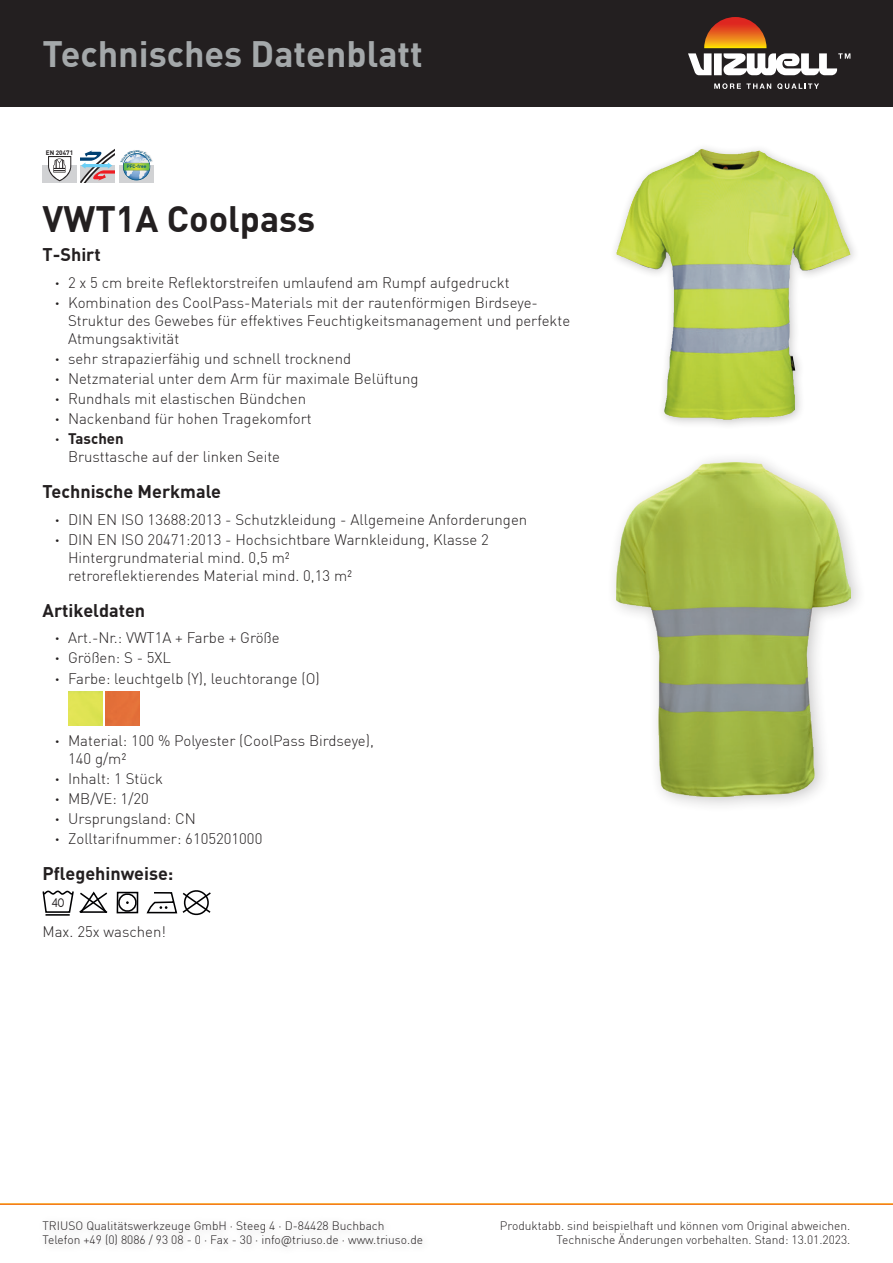
<style>
.page{position:relative;width:893px;height:1263px;background:#fff}
.page>*{position:absolute;margin:0;border:0;box-sizing:border-box;transform-origin:0 0}
.t1{font:700 36px "DIN Pro";color:#a4a8aa}
.t2{font:700 36px "DIN Pro";color:#231f20}
.t3{font:700 18px "DIN Pro";color:#231f20}
.t4{font:300 15px/20.1px "DIN Pro";color:#231f20}
.t5{font:12.45px "Big Smalls";color:#231f20;scale:.83 1}
.t6{font:300 12px/14.4px "DIN Pro";color:#231f20}
.t7{font:700 6.45px "DIN Pro";color:#231f20}
.t8{font:700 4.8px "DIN Pro";letter-spacing:-.005em;color:#005482}
.t9{font:700 3.3px "DIN Pro";color:#005482}
.s1{font-weight:700}
</style>
<div class="page">
<div style="left:37px;top:1213px;width:395px;height:43px;background:#fbfbfb"></div>
<div style="left:0;top:0;width:893px;height:106px;background:#231f20"></div>
<svg style="left:714px;top:83px;width:57px;height:6px"></svg>
<svg style="left:777px;top:83px;width:42px;height:6px"></svg>
<svg style="left:688px;top:17px;width:162px;height:58px"></svg>
<hr style="left:0;top:1203px;width:893px;height:2px;background:#f47921">
<div style="left:43px;top:166px;width:34px;height:17px;background:#d1d2d4"></div>
<svg style="left:48px;top:156px;width:23px;height:25px"></svg>
<svg style="left:81px;top:149px;width:34px;height:34px"></svg>
<div style="left:119px;top:166px;width:34px;height:17px;background:#d1d2d4"></div>
<img style="left:119px;top:160px;width:34px;height:21px">
<div style="left:605px;top:451px;width:262px;height:362px;background:#231f20;opacity:.25"></div>
<img style="left:617px;top:462px;width:233px;height:334px">
<img style="left:68px;top:691px;width:34px;height:34px">
<img style="left:106px;top:691px;width:34px;height:34px">
<div style="left:117px;top:892px;width:21px;height:21px;border:2px solid #000002"></div>
<svg style="left:146px;top:890px;width:65px;height:26px"></svg>
<svg style="left:43px;top:890px;width:65px;height:25px"></svg>
<hr style="left:46px;top:914px;width:24px;height:2px;background:#000002">
<svg style="left:116px;top:891px;width:23px;height:21px"></svg>
<div style="left:610px;top:142px;width:250px;height:288px;background:#231f20;opacity:.25"></div>
<img style="left:617px;top:149px;width:84px;height:224px">
<svg style="left:121px;top:150px;width:31px;height:30px"></svg>
<h1 class="t1" style="left:43px;top:30px;width:382px">Technisches Datenblatt</h1>
<p class="t7" style="left:46px;top:148px;width:29px">EN 20471</p>
<p class="t9" style="left:135px;top:149px;width:4px">w</p>
<p class="t8" style="left:127px;top:164px;width:21px">PFC-free</p>
<h1 class="t2" style="left:43px;top:195px;width:274px">VWT1A Coolpass</h1>
<p class="t3" style="left:43px;top:243px;width:60px">T-Shirt</p>
<p class="t4" style="left:55px;top:272px;width:484px"><span class="s1">ˁ</span> 2 x 5 cm breite Reflektorstreifen umlaufend am Rumpf aufgedruckt<br><span class="s1">ˁ</span> Kombination des CoolPass-Materials mit der rautenförmigen Birdseye-</p>
<p class="t4" style="left:68px;top:311px;width:504px;line-height:18px">Struktur des Gewebes für effektives Feuchtigkeitsmanagement und perfekte<br>Atmungsaktivität</p>
<p class="t4" style="left:55px;top:348px;width:365px"><span class="s1">ˁ</span> sehr strapazierfähig und schnell trocknend<br><span class="s1">ˁ</span> Netzmaterial unter dem Arm für maximale Belüftung <span class="s1">ˁ</span> Rundhals mit elastischen Bündchen<br><span class="s1">ˁ</span> Nackenband für hohen Tragekomfort<br><span class="s1">ˁ Taschen</span></p>
<p class="t4" style="left:68px;top:447px;width:214px">Brusttasche auf der linken Seite</p>
<p class="t3" style="left:43px;top:480px;width:180px">Technische Merkmale</p>
<p class="t4" style="left:55px;top:509px;width:473px"><span class="s1">ˁ</span> DIN EN ISO 13688:2013 - Schutzkleidung - Allgemeine Anforderungen <span class="s1">ˁ</span> DIN EN ISO 20471:2013 - Hochsichtbare Warnkleidung, Klasse 2</p>
<p class="t4" style="left:68px;top:548px;width:286px;line-height:18px">Hintergrundmaterial mind. 0,5 m² retroreflektierendes Material mind. 0,13 m²</p>
<p class="t3" style="left:43px;top:598px;width:104px">Artikeldaten</p>
<p class="t4" style="left:55px;top:628px;width:266px"><span class="s1">ˁ</span> Art.-Nr.: VWT1A + Farbe + Größe<br><span class="s1">ˁ</span> Größen: S - 5XL<br><span class="s1">ˁ</span> Farbe: leuchtgelb (Y), leuchtorange (O)</p>
<p class="t4" style="left:68px;top:731px;width:307px;line-height:18px;text-indent:-13px"><span class="s1">ˁ</span> Material: 100 % Polyester (CoolPass Birdseye),<br>140 g/m²</p>
<p class="t4" style="left:55px;top:768px;width:209px"><span class="s1">ˁ</span> Inhalt: 1 Stück<br><span class="s1">ˁ</span> MB/VE: 1/20<br><span class="s1">ˁ</span> Ursprungsland: CN<br><span class="s1">ˁ</span> Zolltarifnummer: 6105201000</p>
<p class="t3" style="left:43px;top:862px;width:132px">Pflegehinweise:</p>
<p class="t5" style="left:52px;top:894px;width:17px">40</p>
<p class="t4" style="left:43px;top:921px;width:125px">Max. 25x waschen!</p>
<p class="t6" style="left:43px;top:1218px;width:382px">TRIUSO Qualitätswerkzeuge GmbH · Steeg 4 · D-84428 Buchbach<br>Telefon +49 (0) 8086 / 93 08 - 0 · Fax - 30 · info@triuso.de · www.triuso.de</p>
<p class="t6" style="left:500px;top:1218px;width:352px;text-align:right">Produktabb. sind beispielhaft und können vom Original abweichen.<br>Technische Änderungen vorbehalten. Stand: 13.01.2023.</p>
</div>
